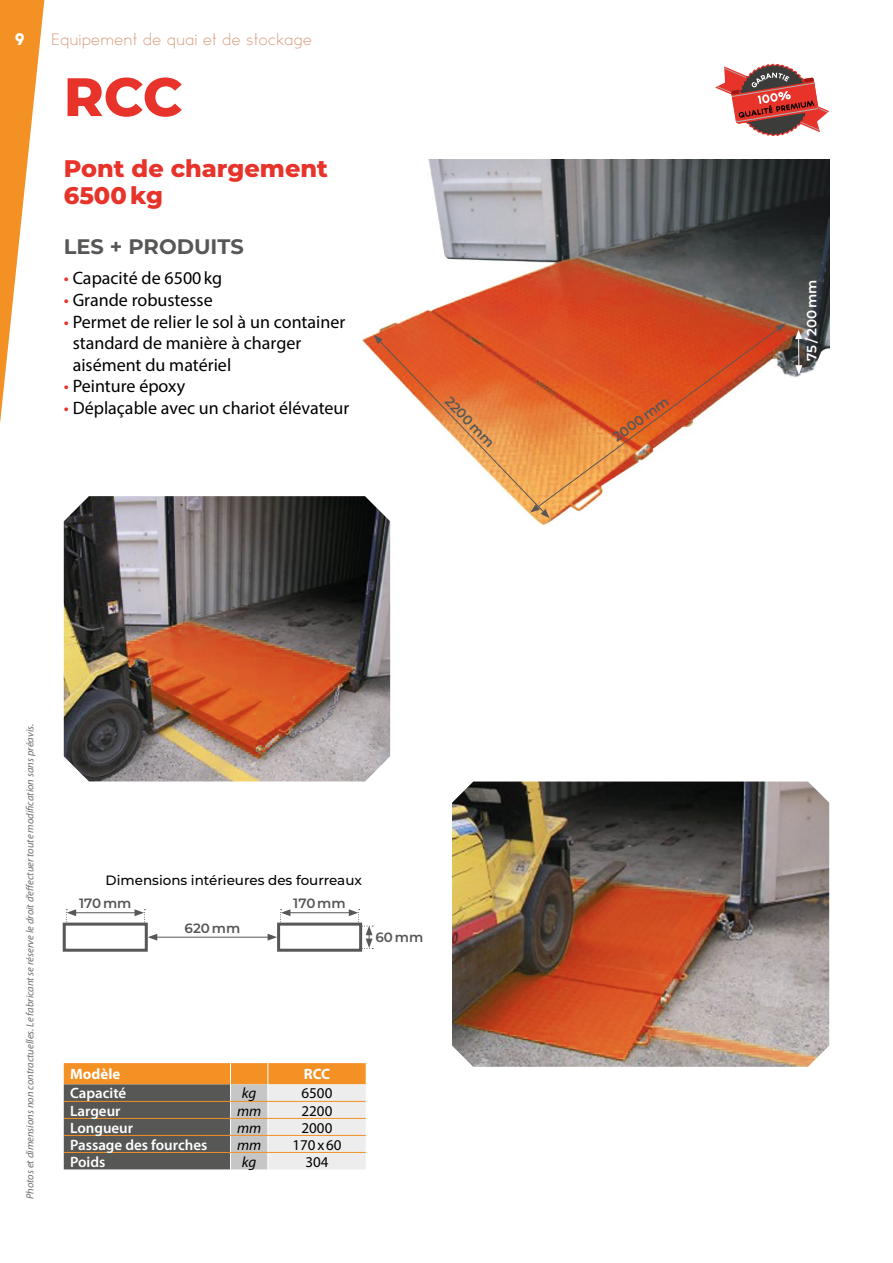
<style>
.page{position:relative;width:893px;height:1263px;background:#fff}
.page>*{position:absolute;margin:0;border:0;box-sizing:border-box;transform-origin:0 0}
.t1{font:800 54px "Montserrat";color:#e7332a}
.t2{font:800 24px/27px "Montserrat";color:#e7332a}
.t3{font:700 21px "Montserrat";color:#575756}
.t4{font:18px/21.6px "Myriad Pro";color:#000}
.t5{font:600 15px "Myriad Pro";color:#fff}
.t6{font:300 15px "TYPOGRAPHPRO";color:#d89b7b}
.t7{font:15px "Myriad Pro";color:#000}
.t8{font:italic 15px "Myriad Pro";color:#000}
.t9{font:700 15px "Myriad Pro";color:#fff}
.t10{font:800 15px "TYPOGRAPHPRO";color:#fff}
.t11{font:500 13.5px "Montserrat";color:#000}
.t12{font:600 13.5px "Montserrat";color:#575756}
.t13{font:600 13.5px "Montserrat";color:#fff}
.t14{font:italic 10.5px "Myriad Pro";color:#706f6f}
.s1{color:#e7332a}
</style>
<div class="page">
<svg style="left:0;top:0;width:45px;height:423px"></svg>
<img style="left:362px;top:159px;width:468px;height:367px">
<svg style="left:64px;top:1063px;width:302px;height:106px;background:#a9957e"></svg>
<hr style="left:64px;top:1101px;width:166px;height:1px;background:#f39125">
<hr style="left:230px;top:1101px;width:38px;height:1px;background:#f39125">
<hr style="left:268px;top:1101px;width:98px;height:1px;background:#f39125">
<hr style="left:64px;top:1118px;width:166px;height:1px;background:#f39125">
<hr style="left:230px;top:1118px;width:38px;height:1px;background:#f39125">
<hr style="left:268px;top:1118px;width:98px;height:1px;background:#f39125">
<hr style="left:64px;top:1135px;width:166px;height:1px;background:#f39125">
<hr style="left:230px;top:1135px;width:38px;height:1px;background:#f39125">
<hr style="left:268px;top:1135px;width:98px;height:1px;background:#f39125">
<hr style="left:64px;top:1152px;width:166px;height:1px;background:#f39125">
<hr style="left:230px;top:1152px;width:38px;height:1px;background:#f39125">
<hr style="left:268px;top:1152px;width:98px;height:1px;background:#f39125">
<img style="left:452px;top:781px;width:377px;height:286px">
<img style="left:64px;top:496px;width:326px;height:285px">
<hr style="left:74px;top:912px;width:63px;height:1px;background:#575756">
<hr style="left:288px;top:912px;width:63px;height:1px;background:#575756">
<hr style="left:155px;top:937px;width:115px;height:1px;background:#575756">
<svg style="left:66px;top:909px;width:10px;height:13px"></svg>
<svg style="left:268px;top:909px;width:22px;height:31px"></svg>
<svg style="left:135px;top:909px;width:22px;height:31px"></svg>
<svg style="left:341px;top:909px;width:32px;height:40px"></svg>
<div style="left:277px;top:922px;width:85px;height:30px;background:#fff;border:3px solid #575756"></div>
<div style="left:63px;top:922px;width:85px;height:30px;background:#fff;border:3px solid #575756"></div>
<hr style="left:798px;top:337px;width:1px;height:31px;background:#fff">
<svg style="left:795px;top:330px;width:7px;height:9px"></svg>
<svg style="left:795px;top:365px;width:7px;height:10px"></svg>
<svg style="left:374px;top:323px;width:411px;height:195px"></svg>
<svg style="left:715px;top:64px;width:114px;height:72px"></svg>
<p class="t10" style="left:15px;top:28px;width:11px">9</p>
<p class="t6" style="left:51px;top:30px;width:263px">Equipement de quai et de stockage</p>
<h1 class="t1" style="left:64px;top:57px;width:120px">RCC</h1>
<h2 class="t2" style="left:64px;top:154px;width:266px">Pont de chargement<br>6500 kg</h2>
<p class="t3" style="left:64px;top:232px;width:182px">LES + PRODUITS</p>
<p class="t4" style="left:64px;top:267px;width:160px"><span class="s1">•</span> Capacité de 6500kg</p>
<p class="t4" style="left:64px;top:289px;width:150px"><span class="s1">•</span> Grande robustesse</p>
<p class="t4" style="left:73px;top:310px;width:274px;text-indent:-9px"><span class="s1">•</span> Permet de relier le sol à un container standard de manière à charger aisément du matériel</p>
<p class="t4" style="left:64px;top:375px;width:123px"><span class="s1">•</span> Peinture époxy</p>
<p class="t4" style="left:64px;top:397px;width:287px"><span class="s1">•</span> Déplaçable avec un chariot élévateur</p>
<p class="t12" style="left:454px;top:392px;width:66px;rotate:46deg">2200 mm</p>
<p class="t14" style="left:23px;top:1199px;width:477px;rotate:-90deg">Photos et dimensions non contractuelles. Le fabricant se réserve le droit d’effectuer toute modification sans préavis.</p>
<p class="t11" style="left:106px;top:871px;width:258px">Dimensions intérieures des fourreaux</p>
<p class="t12" style="left:79px;top:894px;width:54px">170 mm</p>
<p class="t12" style="left:293px;top:894px;width:54px">170 mm</p>
<p class="t12" style="left:185px;top:919px;width:57px">620 mm</p>
<p class="t12" style="left:375px;top:927px;width:49px">60 mm</p>
<p class="t9" style="left:70px;top:1064px;width:52px">Modèle</p>
<p class="t9" style="left:304px;top:1064px;width:28px">RCC</p>
<p class="t5" style="left:70px;top:1084px;width:58px">Capacité</p>
<p class="t8" style="left:242px;top:1084px;width:16px">kg</p>
<p class="t7" style="left:302px;top:1084px;width:32px">6500</p>
<p class="t5" style="left:70px;top:1101px;width:52px">Largeur</p>
<p class="t8" style="left:237px;top:1101px;width:26px">mm</p>
<p class="t7" style="left:302px;top:1101px;width:32px">2200</p>
<p class="t5" style="left:70px;top:1118px;width:65px">Longueur</p>
<p class="t8" style="left:237px;top:1118px;width:26px">mm</p>
<p class="t7" style="left:302px;top:1118px;width:32px">2000</p>
<p class="t5" style="left:70px;top:1135px;width:139px">Passage des fourches</p>
<p class="t8" style="left:237px;top:1135px;width:26px">mm</p>
<p class="t7" style="left:292px;top:1135px;width:51px">170x60</p>
<p class="t5" style="left:70px;top:1152px;width:37px">Poids</p>
<p class="t8" style="left:242px;top:1152px;width:16px">kg</p>
<p class="t7" style="left:305px;top:1152px;width:25px">304</p>
<p class="t12" style="left:609px;top:430px;width:67px;rotate:-36deg">2000 mm</p>
<p class="t13" style="left:802px;top:361px;width:82px;rotate:-90deg">75 / 200 mm</p>
</div>
